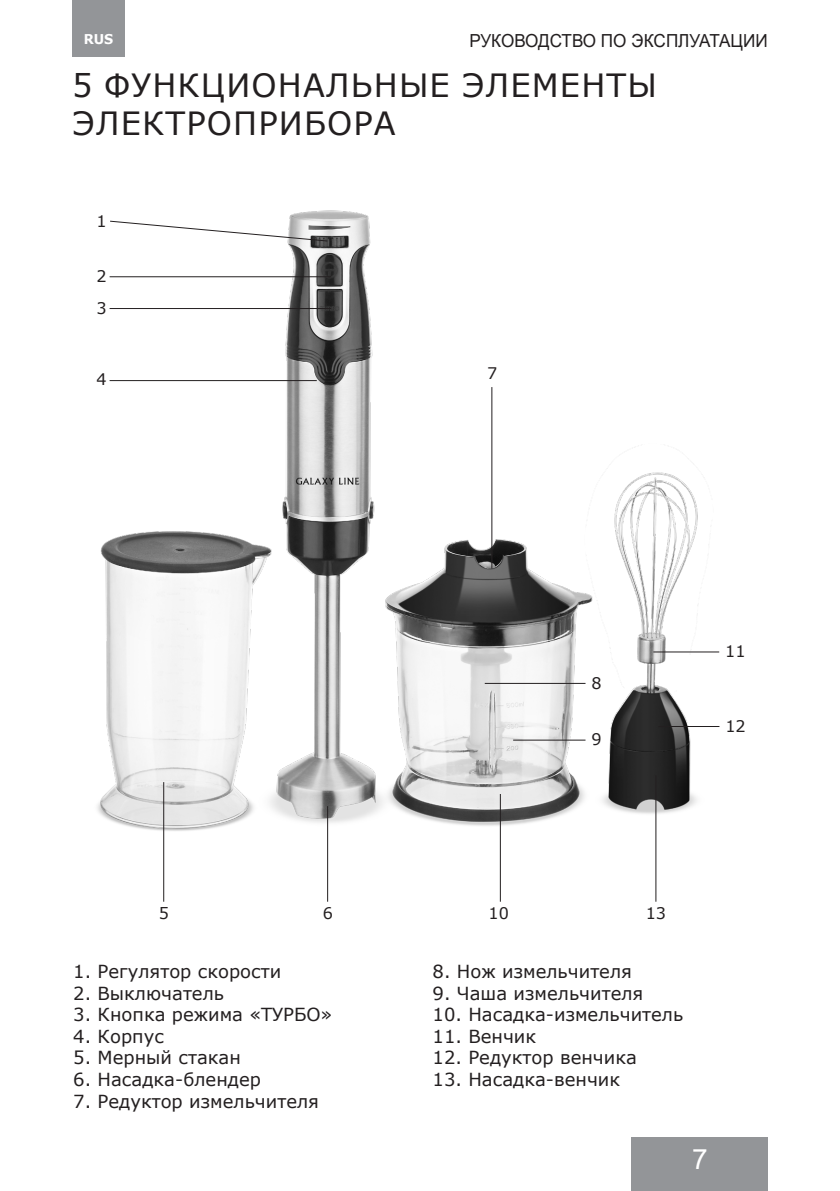
<style>
.page{position:relative;width:840px;height:1191px;background:#fff}
.page>*{position:absolute;margin:0;border:0;box-sizing:border-box;transform-origin:0 0}
.Заголовок{font:32px/38.4px "Verdana";letter-spacing:.035em;color:#231f20}
.t1{font:28px "Arial";color:#fff}
.Текст{font:18px "Verdana";color:#231f20}
.t2{font:18px "Arial";color:#231f20;scale:.95 1}
.t3{font:16px "Verdana";color:#231f20}
.t4{font:700 13.6px "Verdana";color:#fff;scale:.95 1}
</style>
<div class="page">
<div style="left:72px;top:0;width:53px;height:57px;background:#939598"></div>
<div style="left:631px;top:1137px;width:136px;height:54px;background:#939598"></div>
<img style="left:97px;top:210px;width:623px;height:646px">
<hr style="left:109px;top:380px;width:207px;height:1px;background:#231f20">
<hr style="left:109px;top:308px;width:222px;height:1px;background:#231f20">
<hr style="left:109px;top:276px;width:222px;height:1px;background:#231f20">
<hr style="left:163px;top:782px;width:1px;height:119px;background:#231f20">
<hr style="left:327px;top:806px;width:1px;height:95px;background:#231f20">
<hr style="left:499px;top:794px;width:1px;height:107px;background:#231f20">
<hr style="left:655px;top:775px;width:1px;height:126px;background:#231f20">
<hr style="left:491px;top:387px;width:1px;height:181px;background:#231f20">
<hr style="left:484px;top:683px;width:101px;height:1px;background:#231f20">
<hr style="left:513px;top:739px;width:72px;height:1px;background:#231f20">
<hr style="left:653px;top:651px;width:65px;height:1px;background:#231f20">
<hr style="left:658px;top:726px;width:61px;height:1px;background:#231f20">
<svg style="left:109px;top:220px;width:219px;height:22px"></svg>
<p class="t2" style="left:469px;top:29px;width:315px">РУКОВОДСТВО ПО ЭКCПЛУАТАЦИИ</p>
<p class="Заголовок" style="left:72px;top:65px;width:586px">5 ФУНКЦИОНАЛЬНЫЕ ЭЛЕМЕНТЫ<br>ЭЛЕКТРОПРИБОРА</p>
<p class="t4" style="left:84px;top:30px;width:33px">RUS</p>
<p class="t3" style="left:97px;top:210px;width:12px">1</p>
<p class="t3" style="left:97px;top:265px;width:12px">2</p>
<p class="t3" style="left:97px;top:297px;width:12px">3</p>
<p class="t3" style="left:97px;top:368px;width:12px">4</p>
<p class="t3" style="left:487px;top:362px;width:12px">7</p>
<p class="t3" style="left:591px;top:672px;width:12px">8</p>
<p class="t3" style="left:591px;top:728px;width:12px">9</p>
<p class="t3" style="left:724px;top:640px;width:22px">11</p>
<p class="t3" style="left:725px;top:715px;width:22px">12</p>
<p class="t3" style="left:159px;top:902px;width:12px">5</p>
<p class="t3" style="left:322px;top:902px;width:12px">6</p>
<p class="t3" style="left:488px;top:902px;width:22px">10</p>
<p class="t3" style="left:645px;top:902px;width:22px">13</p>
<p class="Текст" style="left:73px;top:959px;width:209px">1. Регулятор скорости</p>
<p class="Текст" style="left:73px;top:980px;width:152px">2. Выключатель</p>
<p class="Текст" style="left:73px;top:1002px;width:260px">3. Кнопка режима «ТУРБО»</p>
<p class="Текст" style="left:73px;top:1023px;width:92px">4. Корпус</p>
<p class="Текст" style="left:73px;top:1045px;width:169px">5. Мерный стакан</p>
<p class="Текст" style="left:73px;top:1067px;width:189px">6. Насадка-блендер</p>
<p class="Текст" style="left:73px;top:1088px;width:247px">7. Редуктор измельчителя</p>
<p class="Текст" style="left:432px;top:959px;width:201px">8. Нож измельчителя</p>
<p class="Текст" style="left:432px;top:980px;width:212px">9. Чаша измельчителя</p>
<p class="Текст" style="left:432px;top:1002px;width:252px">10. Насадка-измельчитель</p>
<p class="Текст" style="left:432px;top:1023px;width:105px">11. Венчик</p>
<p class="Текст" style="left:432px;top:1045px;width:206px">12. Редуктор венчика</p>
<p class="Текст" style="left:432px;top:1067px;width:189px">13. Насадка-венчик</p>
<h2 class="t1" style="left:691px;top:1140px;width:17px">7</h2>
</div>
